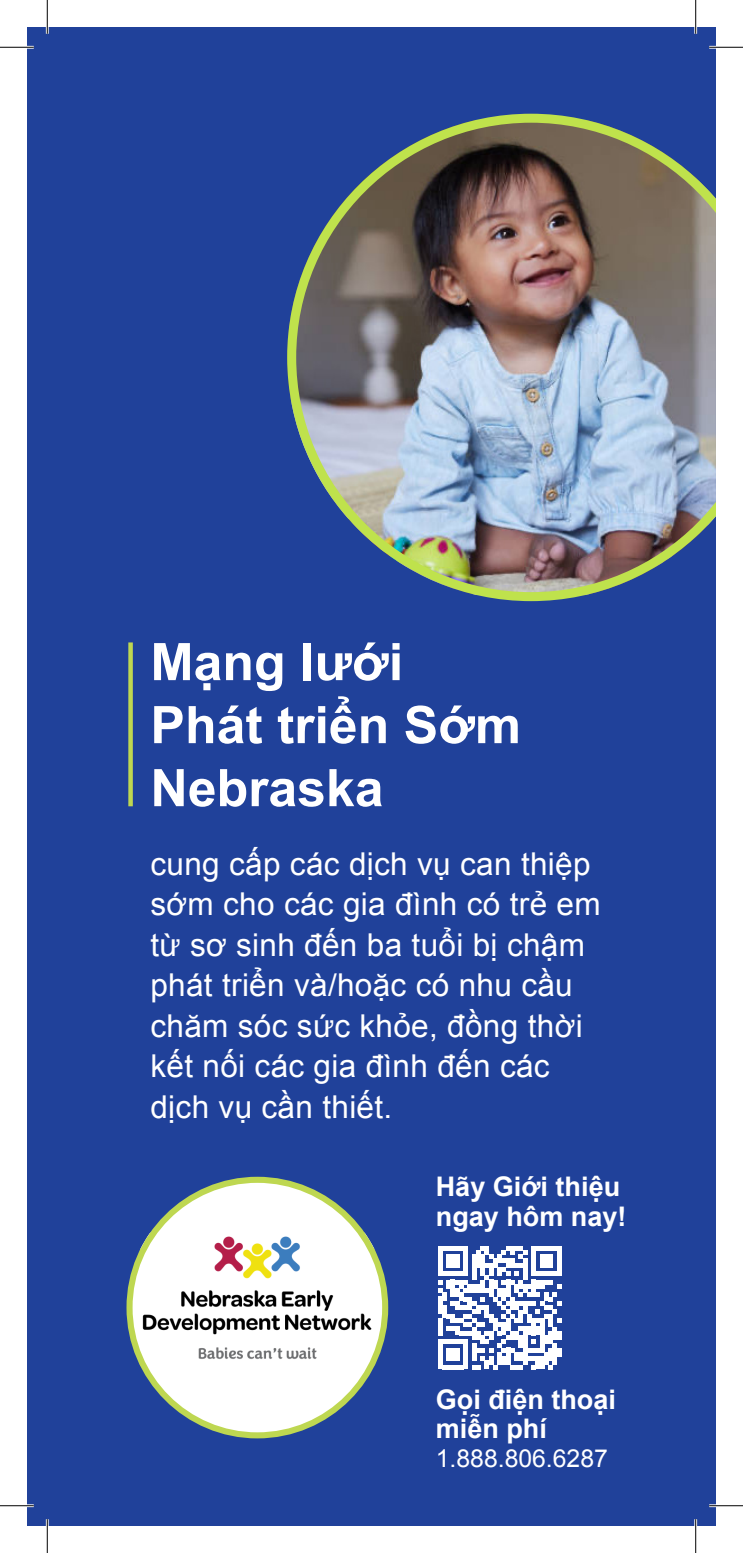
<style>
.page{position:relative;width:743px;height:1553px;background:#fff}
.page>*{position:absolute;margin:0;border:0;box-sizing:border-box;transform-origin:0 0}
.t1{font:700 51.75px/63px "Arial";color:#fff}
.Body{font:31.5px/40.5px "Arial";letter-spacing:.01em;color:#fff}
.t2{font:700 27px/29.2px "Arial";color:#fff}
.t3{font:24.75px "Arial";color:#fff}
</style>
<div class="page">
<div style="left:27px;top:27px;width:689px;height:1499px;background:#20419a"></div>
<img style="left:287px;top:114px;width:429px;height:487px">
<div style="left:128px;top:642px;width:5px;height:164px;background:#bed751"></div>
<div style="left:129px;top:1179px;width:256px;height:256px;background:#fff;border-radius:50%"></div>
<img style="left:140px;top:1232px;width:234px;height:133px">
<div style="left:126px;top:1176px;width:262px;height:262px;border:6px solid #bed751;border-radius:50%"></div>
<svg style="left:438px;top:1246px;width:123px;height:123px"></svg>
<hr style="left:0;top:46px;width:34px;height:3px;background:#fff">
<hr style="left:709px;top:46px;width:33px;height:3px;background:#fff">
<hr style="left:0;top:1504px;width:34px;height:3px;background:#fff">
<hr style="left:709px;top:1504px;width:33px;height:3px;background:#fff">
<hr style="left:46px;top:0;width:3px;height:34px;background:#fff">
<hr style="left:46px;top:1519px;width:3px;height:33px;background:#fff">
<hr style="left:694px;top:0;width:3px;height:34px;background:#fff">
<hr style="left:694px;top:1519px;width:3px;height:33px;background:#fff">
<hr style="left:0;top:47px;width:34px;height:1px;background:#000">
<hr style="left:709px;top:47px;width:33px;height:1px;background:#000">
<hr style="left:0;top:1505px;width:34px;height:1px;background:#000">
<hr style="left:709px;top:1505px;width:33px;height:1px;background:#000">
<hr style="left:47px;top:0;width:1px;height:34px;background:#000">
<hr style="left:47px;top:1519px;width:1px;height:33px;background:#000">
<hr style="left:695px;top:0;width:1px;height:34px;background:#000">
<hr style="left:695px;top:1519px;width:1px;height:33px;background:#000">
<h1 class="t1" style="left:150px;top:632px;width:372px">Mạng lưới<br>Phát triển Sớm<br>Nebraska</h1>
<p class="Body" style="left:150px;top:843px;width:451px">cung cấp các dịch vụ can thiệp sớm cho các gia đình có trẻ em từ sơ sinh đến ba tuổi bị chậm phát triển và/hoặc có nhu cầu chăm sóc sức khỏe, đồng thời kết nối các gia đình đến các dịch vụ cần thiết.</p>
<p class="t2" style="left:436px;top:1173px;width:192px">Hãy Giới thiệu ngay hôm nay!</p>
<p class="t2" style="left:436px;top:1385px;width:182px">Gọi điện thoại miễn phí</p>
<p class="t3" style="left:436px;top:1442px;width:174px">1.888.806.6287</p>
</div>
